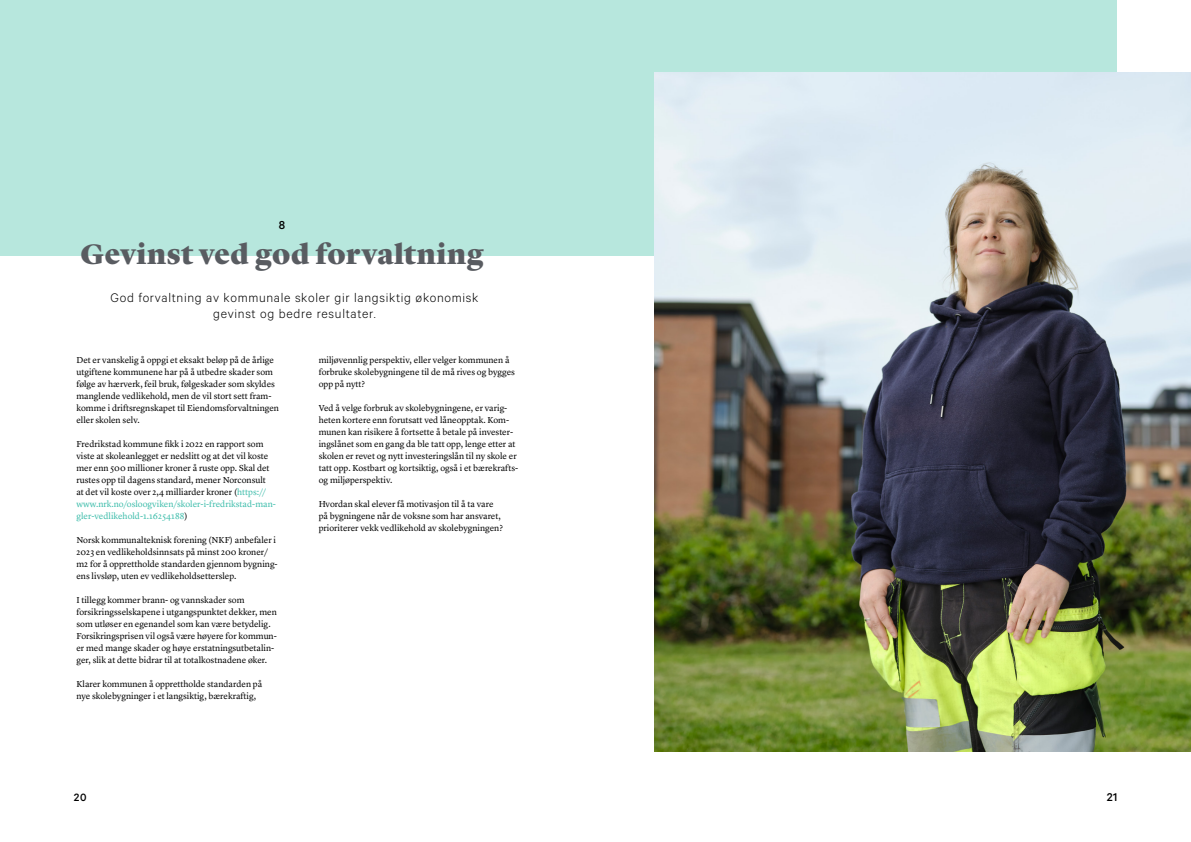
<style>
.page{position:relative;width:1191px;height:842px;background:#fff}
.page>*{position:absolute;margin:0;border:0;box-sizing:border-box;transform-origin:0 0}
.t1{font:900 29px "Lyon Display";letter-spacing:.02em;color:#595c61}
.t2{font:300 14px/16.8px "Calibre";letter-spacing:.05em;color:#000;text-align:center}
.t3{font:500 13px "Calibre";color:#000}
.t4{font:500 12.7px "Calibre";color:#000}
.t5{font:500 12px "Calibre";color:#000}
.t6{font:9px/12px "Lyon Text";color:#000}
.s1{color:#3ebdab}
</style>
<div class="page">
<div style="left:0;top:0;width:1116px;height:255px;background:#b7e7dd"></div>
<img style="left:654px;top:72px;width:537px;height:679px">
<h3 class="t3" style="left:279px;top:217px;width:8px">8</h3>
<h1 class="t1" style="left:81px;top:232px;width:404px">Gevinst ved god forvaltning</h1>
<h2 class="t2" style="left:110px;top:288px;width:369px">God forvaltning av kommunale skoler gir langsiktig økonomisk gevinst og bedre resultater.</h2>
<p class="t6" style="left:76px;top:353px;width:204px">Det er vanskelig å oppgi et eksakt beløp på de årlige utgiftene kommunene har på å utbedre skader som følge av hærverk, feil bruk, følgeskader som skyldes manglende vedlikehold, men de vil stort sett fram&shy;komme i driftsregnskapet til Eiendomsforvaltningen eller skolen selv.</p>
<p class="t6" style="left:76px;top:437px;width:201px">Fredrikstad kommune fikk i 2022 en rapport som viste at skoleanlegget er nedslitt og at det vil koste mer enn 500 millioner kroner å ruste opp. Skal det rustes opp til dagens standard, mener Norconsult<br>at det vil koste over 2,4 milliarder kroner (<span class="s1">https:// www.nrk.no/osloogviken/skoler-i-fredrikstad-man&shy;gler-vedlikehold-1.16254188</span>)</p>
<p class="t6" style="left:76px;top:533px;width:202px">Norsk kommunalteknisk forening (NKF) anbefaler i 2023 en vedlikeholdsinnsats på minst 200 kroner/ m2 for å opprettholde standarden gjennom bygning&shy;ens livsløp, uten ev vedlikeholdsetterslep.</p>
<p class="t6" style="left:76px;top:593px;width:202px">I tillegg kommer brann- og vannskader som forsikringsselskapene i utgangspunktet dekker, men som utløser en egenandel som kan være betydelig.<br>Forsikringsprisen vil også være høyere for kommun&shy;er med mange skader og høye erstatningsutbetalin&shy;ger, slik at dette bidrar til at totalkostnadene øker.</p>
<p class="t6" style="left:76px;top:677px;width:187px">Klarer kommunen å opprettholde standarden på nye skolebygninger i et langsiktig, bærekraftig,</p>
<p class="t6" style="left:319px;top:353px;width:198px">miljøvennlig perspektiv, eller velger kommunen å forbruke skolebygningene til de må rives og bygges opp på nytt?</p>
<p class="t6" style="left:319px;top:401px;width:201px">Ved å velge forbruk av skolebygningene, er varig&shy;heten kortere enn forutsatt ved låneopptak. Kom&shy;munen kan risikere å fortsette å betale på invester&shy;ingslånet som en gang da ble tatt opp, lenge etter at skolen er revet og nytt investeringslån til ny skole er tatt opp. Kostbart og kortsiktig, også i et bærekrafts&shy;og miljøperspektiv.</p>
<p class="t6" style="left:319px;top:497px;width:186px">Hvordan skal elever få motivasjon til å ta vare på bygningene når de voksne som har ansvaret, prioriterer vekk vedlikehold av skolebygningen?</p>
<h3 class="t5" style="left:74px;top:790px;width:14px">20</h3>
<h3 class="t4" style="left:1106px;top:790px;width:12px">21</h3>
</div>
